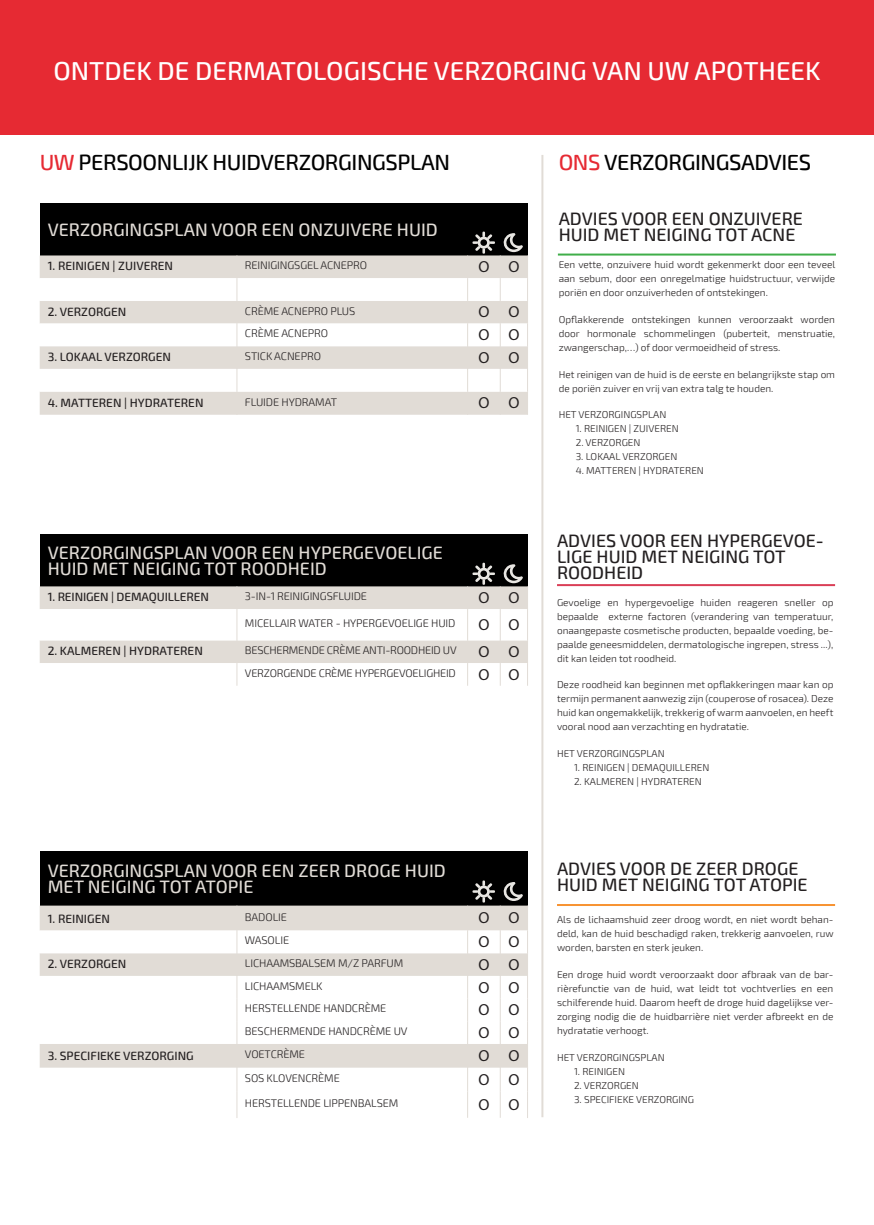
<style>
.page{position:relative;width:874px;height:1225px;background:#fff}
.page>*{position:absolute;margin:0;border:0;box-sizing:border-box;transform-origin:0 0}
.t1{font:500 26px "Exo 2";color:#fff}
.t2{font:500 22px "Exo 2";letter-spacing:-.02em;color:#000}
.t3{font:500 18px "Exo 2";color:#e1dcd6}
.t4{font:500 18px "Exo 2";color:#231f20}
.t5{font:16px "Myriad Pro";color:#231f20}
.t6{font:500 12px "Exo 2";color:#231f20}
.t7{font:300 11px "Exo 2";letter-spacing:-.01em;color:#231f20}
.t8{font:300 10px/14px "Exo 2";color:#231f20}
.s1{color:#e62a33}
</style>
<div class="page">
<div style="left:0;top:0;width:873px;height:135px;background:#e62a33"></div>
<hr style="left:541px;top:155px;width:2px;height:962px;background:#e1dcd6">
<hr style="left:557px;top:253px;width:278px;height:2px;background:#40ae49">
<hr style="left:556px;top:584px;width:278px;height:2px;background:#da3f57">
<hr style="left:556px;top:904px;width:278px;height:2px;background:#f79332">
<div style="left:40px;top:203px;width:487px;height:52px;background:#000"></div>
<div style="left:40px;top:255px;width:427px;height:160px;background:#e1dcd6"></div>
<svg style="left:40px;top:278px;width:427px;height:113px"></svg>
<svg style="left:236px;top:255px;width:1px;height:160px"></svg>
<svg style="left:467px;top:231px;width:61px;height:184px"></svg>
<div style="left:40px;top:534px;width:487px;height:52px;background:#000"></div>
<svg style="left:40px;top:563px;width:488px;height:123px"></svg>
<div style="left:40px;top:851px;width:487px;height:54px;background:#000"></div>
<div style="left:40px;top:905px;width:427px;height:25px;background:#e1dcd6"></div>
<svg style="left:40px;top:930px;width:427px;height:188px"></svg>
<svg style="left:236px;top:905px;width:1px;height:213px"></svg>
<svg style="left:467px;top:880px;width:61px;height:238px"></svg>
<p class="t1" style="left:53px;top:56px;width:768px">ONTDEK DE DERMATOLOGISCHE VERZORGING VAN UW APOTHEEK</p>
<p class="t2" style="left:40px;top:150px;width:411px"><span class="s1">UW</span> PERSOONLIJK HUIDVERZORGINGSPLAN</p>
<p class="t3" style="left:48px;top:219px;width:391px">VERZORGINGSPLAN VOOR EEN ONZUIVERE HUID</p>
<p class="t6" style="left:48px;top:259px;width:127px">1. REINIGEN | ZUIVEREN</p>
<p class="t7" style="left:245px;top:259px;width:124px">REINIGINGSGEL ACNEPRO</p>
<p class="t5" style="left:478px;top:257px;width:13px">O</p>
<p class="t5" style="left:508px;top:257px;width:13px">O</p>
<p class="t6" style="left:48px;top:304px;width:80px">2. VERZORGEN</p>
<p class="t7" style="left:245px;top:304px;width:112px">CRÈME ACNEPRO PLUS</p>
<p class="t5" style="left:478px;top:302px;width:13px">O</p>
<p class="t5" style="left:508px;top:302px;width:13px">O</p>
<p class="t7" style="left:245px;top:327px;width:85px">CRÈME ACNEPRO</p>
<p class="t5" style="left:478px;top:325px;width:13px">O</p>
<p class="t5" style="left:508px;top:325px;width:13px">O</p>
<p class="t6" style="left:48px;top:350px;width:125px">3. LOKAAL VERZORGEN</p>
<p class="t7" style="left:245px;top:350px;width:77px">STICK ACNEPRO</p>
<p class="t5" style="left:478px;top:347px;width:13px">O</p>
<p class="t5" style="left:508px;top:347px;width:13px">O</p>
<p class="t6" style="left:48px;top:395px;width:157px">4. MATTEREN | HYDRATEREN</p>
<p class="t7" style="left:245px;top:395px;width:93px">FLUIDE HYDRAMAT</p>
<p class="t5" style="left:478px;top:393px;width:13px">O</p>
<p class="t5" style="left:508px;top:393px;width:13px">O</p>
<p class="t3" style="left:48px;top:542px;width:396px">VERZORGINGSPLAN VOOR EEN HYPERGEVOELIGE</p>
<p class="t3" style="left:48px;top:558px;width:280px">HUID MET NEIGING TOT ROODHEID</p>
<p class="t6" style="left:48px;top:590px;width:163px">1. REINIGEN | DEMAQUILLEREN</p>
<p class="t7" style="left:245px;top:590px;width:123px">3-IN-1 REINIGINGSFLUIDE</p>
<p class="t5" style="left:478px;top:588px;width:13px">O</p>
<p class="t5" style="left:508px;top:588px;width:13px">O</p>
<p class="t7" style="left:245px;top:617px;width:212px">MICELLAIR WATER - HYPERGEVOELIGE HUID</p>
<p class="t5" style="left:478px;top:615px;width:42px">O O</p>
<p class="t6" style="left:48px;top:644px;width:156px">2. KALMEREN | HYDRATEREN</p>
<p class="t7" style="left:245px;top:644px;width:213px">BESCHERMENDE CRÈME ANTI-ROODHEID UV</p>
<p class="t5" style="left:478px;top:642px;width:13px">O</p>
<p class="t5" style="left:508px;top:642px;width:13px">O</p>
<p class="t7" style="left:245px;top:666px;width:212px">VERZORGENDE CRÈME HYPERGEVOELIGHEID</p>
<p class="t5" style="left:478px;top:664px;width:13px">O</p>
<p class="t5" style="left:508px;top:664px;width:13px">O</p>
<p class="t3" style="left:48px;top:859px;width:399px">VERZORGINGSPLAN VOOR EEN ZEER DROGE HUID</p>
<p class="t3" style="left:48px;top:875px;width:207px">MET NEIGING TOT ATOPIE</p>
<p class="t6" style="left:48px;top:911px;width:64px">1. REINIGEN</p>
<p class="t7" style="left:245px;top:910px;width:44px">BADOLIE</p>
<p class="t5" style="left:478px;top:908px;width:13px">O</p>
<p class="t5" style="left:508px;top:908px;width:13px">O</p>
<p class="t7" style="left:245px;top:934px;width:46px">WASOLIE</p>
<p class="t5" style="left:478px;top:932px;width:42px">O O</p>
<p class="t6" style="left:48px;top:956px;width:80px">2. VERZORGEN</p>
<p class="t7" style="left:245px;top:956px;width:160px">LICHAAMSBALSEM M/Z PARFUM</p>
<p class="t5" style="left:478px;top:954px;width:13px">O</p>
<p class="t5" style="left:508px;top:954px;width:13px">O</p>
<p class="t7" style="left:245px;top:979px;width:79px">LICHAAMSMELK</p>
<p class="t5" style="left:478px;top:977px;width:42px">O O</p>
<p class="t7" style="left:245px;top:1002px;width:143px">HERSTELLENDE HANDCRÈME</p>
<p class="t5" style="left:478px;top:1000px;width:13px">O</p>
<p class="t5" style="left:508px;top:1000px;width:13px">O</p>
<p class="t7" style="left:245px;top:1024px;width:164px">BESCHERMENDE HANDCRÈME UV</p>
<p class="t5" style="left:478px;top:1022px;width:42px">O O</p>
<p class="t6" style="left:48px;top:1048px;width:147px">3. SPECIFIEKE VERZORGING</p>
<p class="t7" style="left:245px;top:1048px;width:62px">VOETCRÈME</p>
<p class="t5" style="left:478px;top:1046px;width:42px">O O</p>
<p class="t7" style="left:245px;top:1072px;width:96px">SOS KLOVENCRÈME</p>
<p class="t5" style="left:478px;top:1069px;width:42px">O O</p>
<p class="t7" style="left:245px;top:1097px;width:155px">HERSTELLENDE LIPPENBALSEM</p>
<p class="t5" style="left:478px;top:1094px;width:42px">O O</p>
<p class="t2" style="left:558px;top:150px;width:254px"><span class="s1">ONS</span> VERZORGINGSADVIES</p>
<p class="t4" style="left:558px;top:208px;width:246px">ADVIES VOOR EEN ONZUIVERE</p>
<p class="t4" style="left:558px;top:224px;width:238px">HUID MET NEIGING TOT ACNE</p>
<p class="t8" style="left:558px;top:258px;width:278px">Een vette, onzuivere huid wordt gekenmerkt door een teveel</p>
<p class="t8" style="left:558px;top:272px;width:278px">aan sebum, door een onregelmatige huidstructuur, verwijde poriën en door onzuiverheden of ontstekingen.</p>
<p class="t8" style="left:558px;top:312px;width:278px">Opflakkerende ontstekingen kunnen veroorzaakt worden</p>
<p class="t8" style="left:558px;top:326px;width:278px">door hormonale schommelingen (puberteit, menstruatie,</p>
<p class="t8" style="left:558px;top:340px;width:223px">zwangerschap,…) of door vermoeidheid of stress.</p>
<p class="t8" style="left:558px;top:367px;width:278px">Het reinigen van de huid is de eerste en belangrijkste stap om</p>
<p class="t8" style="left:558px;top:381px;width:216px">de poriën zuiver en vrij van extra talg te houden.</p>
<p class="t8" style="left:558px;top:408px;width:109px">HET VERZORGINGSPLAN</p>
<p class="t8" style="left:575px;top:422px;width:104px">1. REINIGEN | ZUIVEREN</p>
<p class="t8" style="left:575px;top:436px;width:66px">2. VERZORGEN</p>
<p class="t8" style="left:575px;top:450px;width:103px">3. LOKAAL VERZORGEN</p>
<p class="t8" style="left:575px;top:464px;width:130px">4. MATTEREN | HYDRATEREN</p>
<p class="t4" style="left:556px;top:530px;width:268px">ADVIES VOOR EEN HYPERGEVOE-</p>
<p class="t4" style="left:556px;top:546px;width:230px">LIGE HUID MET NEIGING TOT</p>
<p class="t4" style="left:556px;top:562px;width:88px">ROODHEID</p>
<p class="t8" style="left:556px;top:595px;width:278px">Gevoelige en hypergevoelige huiden reageren sneller op</p>
<p class="t8" style="left:556px;top:609px;width:278px">bepaalde externe factoren (verandering van temperatuur, onaangepaste cosmetische producten, bepaalde voeding, be-</p>
<p class="t8" style="left:556px;top:637px;width:278px">paalde geneesmiddelen, dermatologische ingrepen, stress ...),</p>
<p class="t8" style="left:556px;top:651px;width:121px">dit kan leiden tot roodheid.</p>
<p class="t8" style="left:556px;top:678px;width:278px">Deze roodheid kan beginnen met opflakkeringen maar kan op</p>
<p class="t8" style="left:556px;top:692px;width:278px">termijn permanent aanwezig zijn (couperose of rosacea). Deze</p>
<p class="t8" style="left:556px;top:706px;width:278px">huid kan ongemakkelijk, trekkerig of warm aanvoelen, en heeft</p>
<p class="t8" style="left:556px;top:720px;width:193px">vooral nood aan verzachting en hydratatie.</p>
<p class="t8" style="left:556px;top:747px;width:109px">HET VERZORGINGSPLAN</p>
<p class="t8" style="left:573px;top:761px;width:137px">1. REINIGEN | DEMAQUILLEREN</p>
<p class="t8" style="left:573px;top:775px;width:129px">2. KALMEREN | HYDRATEREN</p>
<p class="t4" style="left:556px;top:857px;width:243px">ADVIES VOOR DE ZEER DROGE</p>
<p class="t4" style="left:556px;top:873px;width:252px">HUID MET NEIGING TOT ATOPIE</p>
<p class="t8" style="left:556px;top:913px;width:278px">Als de lichaamshuid zeer droog wordt, en niet wordt behan-</p>
<p class="t8" style="left:556px;top:927px;width:278px">deld, kan de huid beschadigd raken, trekkerig aanvoelen, ruw</p>
<p class="t8" style="left:556px;top:941px;width:148px">worden, barsten en sterk jeuken.</p>
<p class="t8" style="left:556px;top:968px;width:278px">Een droge huid wordt veroorzaakt door afbraak van de bar-</p>
<p class="t8" style="left:556px;top:982px;width:278px">rièrefunctie van de huid, wat leidt tot vochtverlies en een</p>
<p class="t8" style="left:556px;top:996px;width:278px">schilferende huid. Daarom heeft de droge huid dagelijkse ver-</p>
<p class="t8" style="left:556px;top:1010px;width:278px">zorging nodig die de huidbarrière niet verder afbreekt en de</p>
<p class="t8" style="left:556px;top:1024px;width:93px">hydratatie verhoogt.</p>
<p class="t8" style="left:556px;top:1050px;width:109px">HET VERZORGINGSPLAN</p>
<p class="t8" style="left:573px;top:1064px;width:52px">1. REINIGEN</p>
<p class="t8" style="left:573px;top:1078px;width:66px">2. VERZORGEN</p>
<p class="t8" style="left:573px;top:1092px;width:122px">3. SPECIFIEKE VERZORGING</p>
</div>
